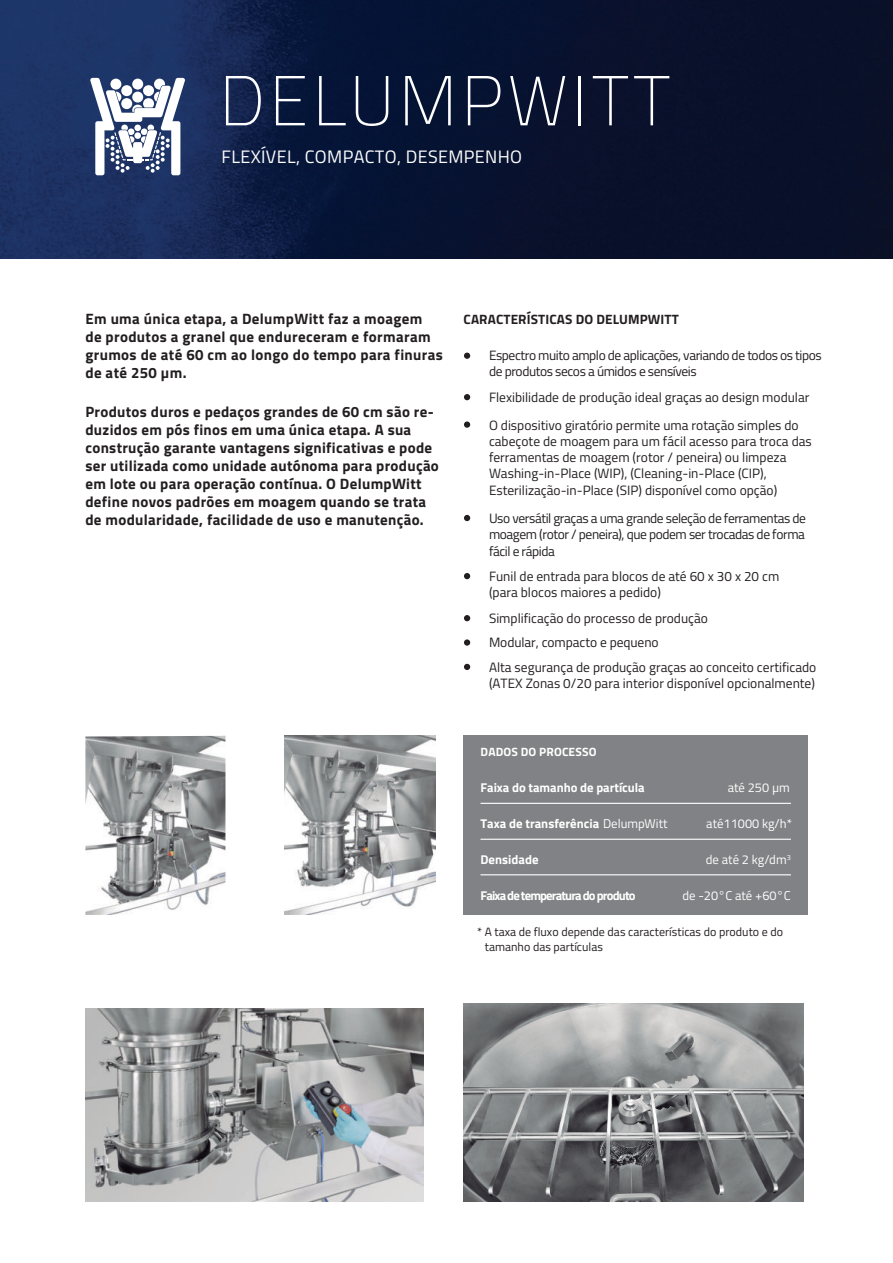
<style>
.page{position:relative;width:893px;height:1263px;background:#fff}
.page>*{position:absolute;margin:0;border:0;box-sizing:border-box;transform-origin:0 0}
.t1{font:100 70.5px "Titillium";letter-spacing:.06em;color:#fff}
.t2{font:18px "Titillium";letter-spacing:.02em;color:#fff}
.t3{font:700 15px/18px "Titillium";letter-spacing:.02em;color:#231f20}
.t4{font:13.5px/16.2px "Titillium";color:#231f20}
.t5{font:13.5px/16.2px "Titillium";letter-spacing:-.03em;color:#231f20}
.t6{font:700 13.5px "Titillium";letter-spacing:.01em;color:#231f20}
.t7{font:700 12.75px "Titillium";letter-spacing:-.005em;color:#fff}
.t8{font:12.75px "Titillium";color:#fff}
.t9{font:700 12.75px "Titillium";letter-spacing:-.07em;color:#fff}
.t10{font:12px/14.4px "Titillium";color:#231f20}
.t11{font:700 12px "Titillium";letter-spacing:.01em;color:#fff}
.s1{font-weight:400}
</style>
<div class="page">
<img style="left:1px;top:0;width:892px;height:259px">
<div style="left:463px;top:736px;width:345px;height:179px;background:#808285"></div>
<hr style="left:480px;top:803px;width:311px;height:1px;background:#fff">
<hr style="left:480px;top:839px;width:311px;height:1px;background:#fff">
<hr style="left:480px;top:874px;width:311px;height:1px;background:#fff">
<img style="left:85px;top:1008px;width:338px;height:194px">
<img style="left:463px;top:1003px;width:341px;height:199px">
<img style="left:85px;top:736px;width:140px;height:179px">
<img style="left:284px;top:736px;width:152px;height:179px">
<svg style="left:90px;top:78px;width:95px;height:97px"></svg>
<img style="left:0;top:0;width:1px;height:1263px">
<svg style="left:464px;top:353px;width:6px;height:6px"></svg>
<svg style="left:464px;top:394px;width:6px;height:6px"></svg>
<div style="left:464px;top:421px;width:6px;height:7px;background:#231f20;border-radius:50%"></div>
<svg style="left:464px;top:515px;width:6px;height:6px"></svg>
<svg style="left:464px;top:573px;width:6px;height:6px"></svg>
<svg style="left:464px;top:615px;width:6px;height:6px"></svg>
<div style="left:464px;top:639px;width:6px;height:7px;background:#231f20;border-radius:50%"></div>
<svg style="left:464px;top:664px;width:6px;height:6px"></svg>
<h1 class="t1" style="left:219px;top:60px;width:452px">DELUMPWITT</h1>
<h2 class="t2" style="left:222px;top:146px;width:302px">FLEXÍVEL, COMPACTO, DESEMPENHO</h2>
<p class="t3" style="left:85px;top:310px;width:359px">Em uma única etapa, a DelumpWitt faz a moagem<br>de produtos a granel que endureceram e formaram grumos de até 60 cm ao longo do tempo para finuras de até 250 µm.</p>
<p class="t3" style="left:85px;top:403px;width:355px">Produtos duros e pedaços grandes de 60 cm são re&shy;duzidos em pós finos em uma única etapa. A sua construção garante vantagens significativas e pode ser utilizada como unidade autónoma para produção em lote ou para operação contínua. O DelumpWitt define novos padrões em moagem quando se trata de modularidade, facilidade de uso e manutenção.</p>
<p class="t6" style="left:464px;top:311px;width:217px">CARACTERÍSTICAS DO DELUMPWITT</p>
<p class="t5" style="left:489px;top:347px;width:334px">Espectro muito amplo de aplicações, variando de todos os tipos de produtos secos a úmidos e sensíveis</p>
<p class="t4" style="left:489px;top:384px;width:322px;line-height:27.5px">Flexibilidade de produção ideal graças ao design modular<br>O dispositivo giratório permite uma rotação simples do</p>
<p class="t4" style="left:489px;top:433px;width:324px">cabeçote de moagem para um fácil acesso para troca das ferramentas de moagem (rotor / peneira) ou limpeza Washing-in-Place (WIP), (Cleaning-in-Place (CIP), Esterilização-in-Place (SIP) disponível como opção)</p>
<p class="t4" style="left:489px;top:510px;width:318px;text-align:justify">Uso versátil graças a uma grande seleção de ferramentas de moagem (rotor / peneira), que podem ser trocadas de forma fácil e rápida</p>
<p class="t4" style="left:489px;top:568px;width:292px">Funil de entrada para blocos de até 60 x 30 x 20 cm (para blocos maiores a pedido)</p>
<p class="t4" style="left:489px;top:606px;width:329px;line-height:24.5px">Simplificação do processo de produção<br>Modular, compacto e pequeno<br>Alta segurança de produção graças ao conceito certificado</p>
<p class="t4" style="left:489px;top:675px;width:327px">(ATEX Zonas 0/20 para interior disponível opcionalmente)</p>
<p class="t11" style="left:481px;top:745px;width:117px">DADOS DO PROCESSO</p>
<p class="t7" style="left:480px;top:780px;width:166px">Faixa do tamanho de partícula</p>
<p class="t8" style="left:728px;top:780px;width:64px">até 250 µm</p>
<p class="t7" style="left:480px;top:816px;width:189px">Taxa de transferência <span class="s1">DelumpWitt</span></p>
<p class="t8" style="left:706px;top:816px;width:87px">até11000 kg/h*</p>
<p class="t7" style="left:480px;top:852px;width:60px">Densidade</p>
<p class="t8" style="left:706px;top:852px;width:87px">de até 2 kg/dm<sup>3</sup></p>
<p class="t9" style="left:480px;top:888px;width:157px">Faixa de temperatura do produto</p>
<p class="t8" style="left:682px;top:888px;width:110px">de -20°C até +60°C</p>
<p class="t10" style="left:485px;top:925px;width:300px;text-indent:-8px">* A taxa de fluxo depende das características do produto e do tamanho das partículas</p>
</div>
